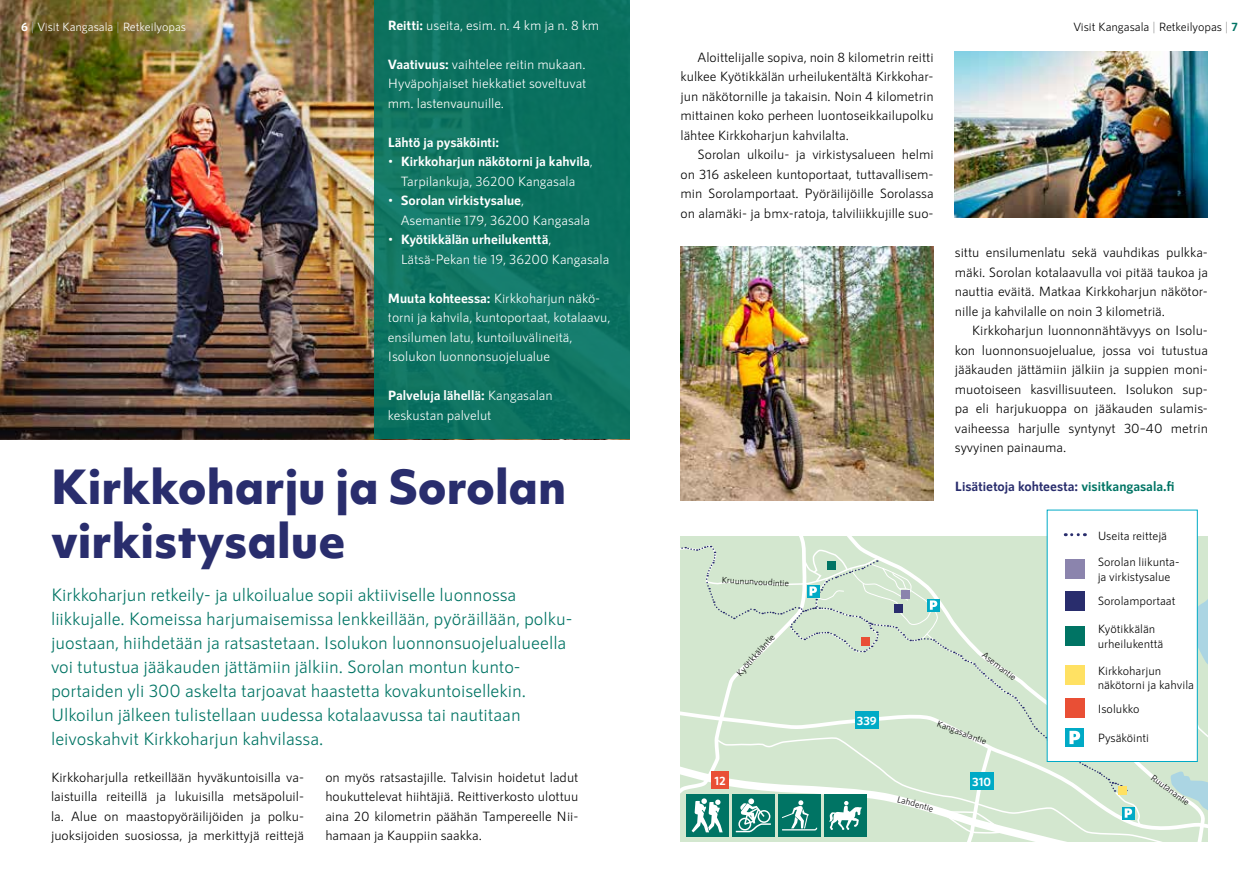
<style>
.page{position:relative;width:1259px;height:893px;background:#fff}
.page>*{position:absolute;margin:0;border:0;box-sizing:border-box;transform-origin:0 0}
.t1{font:800 45px/54px "Objektiv Mk 1";color:#292d6d}
.t2{font:18px/24px "RNS Sanz";color:#007464}
.t3{font:13.5px/19.5px "RNS Sanz";color:#000;text-align:justify}
.t4{font:13.5px/19.5px "RNS Sanz";color:#fff}
.t5{font:700 13.5px/19.5px "RNS Sanz";color:#fff;text-align:center}
.t6{font:700 13.5px "RNS Sanz";color:#292d6d}
.t7{font:12px/14.4px "RNS Sanz";color:#000}
.t8{font:12px "RNS Sanz";color:#fff}
.t9{font:700 12px "RNS Sanz";color:#fff}
.t10{font:9px "RNS Sanz";color:#000}
.s1{font-weight:700}
.s2{font-weight:400}
.s3{color:#9d9d9c}
.s4{font-weight:700;color:#007464}
.s5{color:#007464}
</style>
<div class="page">
<img style="left:955px;top:51px;width:253px;height:167px">
<img style="left:680px;top:247px;width:253px;height:254px">
<img style="left:0;top:0;width:374px;height:439px">
<div style="left:374px;top:0;width:255px;height:439px;background:linear-gradient(to bottom,#0c7260,#0f7463)"></div>
<svg style="left:680px;top:533px;width:528px;height:309px"></svg>
<p class="t8" style="left:145px;top:20px;width:56px">iopas 2021</p>
<p class="t4" style="left:388px;top:15px;width:213px"><span class="s1">Reitti:</span> useita, esim. n. 4 km ja n. 8 km</p>
<p class="t4" style="left:388px;top:54px;width:200px;text-align:justify"><span class="s1">Vaativuus:</span> vaihtelee reitin mukaan.<br>Hyväpohjaiset hiekkatiet soveltuvat mm. lastenvaunuille.</p>
<p class="t5" style="left:388px;top:132px;width:113px">Lähtö ja pysäköinti:</p>
<p class="t5" style="left:388px;top:152px;width:206px"><span class="s2">•</span> Kirkkoharjun näkötorni ja kahvila<span class="s2">,<br>Tarpilankuja, 36200 Kangasala</span></p>
<p class="t4" style="left:401px;top:191px;width:191px;text-indent:-13px">• <span class="s1">Sorolan virkistysalue</span>,<br>Asemantie 179, 36200 Kangasala</p>
<p class="t4" style="left:401px;top:230px;width:210px;text-indent:-13px">• <span class="s1">Kyötikkälän urheilukenttä</span>,<br>Lätsä-Pekan tie 19, 36200 Kangasala</p>
<p class="t4" style="left:388px;top:288px;width:224px"><span class="s1">Muuta kohteessa:</span> Kirkkoharjun näkö&shy;torni ja kahvila, kuntoportaat, kotalaavu, ensilumen latu, kuntoiluvälineitä, Isolukon luonnonsuojelualue</p>
<p class="t4" style="left:388px;top:386px;width:166px"><span class="s1">Palveluja lähellä:</span> Kangasalan keskustan palvelut</p>
<p class="t8" style="left:21px;top:20px;width:166px"><span class="s1">6</span> <span class="s3">|</span> Visit Kangasala <span class="s3">|</span> Retkeilyopas</p>
<h1 class="t1" style="left:51px;top:459px;width:517px">Kirkkoharju ja Sorolan virkistysalue</h1>
<p class="t2" style="left:51px;top:583px;width:523px">Kirkkoharjun retkeily- ja ulkoilualue sopii aktiiviselle luonnossa liikkujalle. Komeissa harjumaisemissa lenkkeillään, pyöräillään, polku&shy;juostaan, hiihdetään ja ratsastetaan. Isolukon luonnonsuojelualueella voi tutustua jääkauden jättämiin jälkiin. Sorolan montun kunto&shy;portaiden yli 300 askelta tarjoavat haastetta kovakuntoisellekin.<br>Ulkoilun jälkeen tulistellaan uudessa kotalaavussa tai nautitaan leivoskahvit Kirkkoharjun kahvilassa.</p>
<p class="t3" style="left:51px;top:767px;width:255px">Kirkkoharjulla retkeillään hyväkuntoisilla va&shy;laistuilla reiteillä ja lukuisilla metsäpoluil&shy;la. Alue on maastopyöräilijöiden ja polku&shy;juoksijoiden suosiossa, ja merkittyjä reittejä</p>
<p class="t3" style="left:325px;top:767px;width:255px">on myös ratsastajille. Talvisin hoidetut ladut houkuttelevat hiihtäjiä. Reittiverkosto ulottuu aina 20 kilometrin päähän Tampereelle Nii&shy;hamaan ja Kauppiin saakka.</p>
<p class="t3" style="left:680px;top:47px;width:255px;text-indent:17px">Aloittelijalle sopiva, noin 8 kilometrin reitti kulkee Kyötikkälän urheilukentältä Kirkkohar&shy;jun näkötornille ja takaisin. Noin 4 kilometrin mittainen koko perheen luontoseikkailupolku lähtee Kirkkoharjun kahvilalta.</p>
<p class="t3" style="left:680px;top:145px;width:255px;text-indent:17px">Sorolan ulkoilu- ja virkistysalueen helmi on 316 askeleen kuntoportaat, tuttavallisem&shy;min Sorolamportaat. Pyöräilijöille Sorolassa on alamäki- ja bmx-ratoja, talviliikkujille suo-</p>
<p class="t10" style="left:722px;top:575px;width:69px;rotate:3deg">Kruununvoudintie</p>
<p class="t7" style="left:1073px;top:19px;width:166px">Visit Kangasala <span class="s3">|</span> Retkeilyopas <span class="s3">|</span> <span class="s4">7</span></p>
<p class="t3" style="left:955px;top:243px;width:255px">sittu ensilumenlatu sekä vauhdikas pulkka&shy;mäki. Sorolan kotalaavulla voi pitää taukoa ja nauttia eväitä. Matkaa Kirkkoharjun näkötor&shy;nille ja kahvilalle on noin 3 kilometriä.</p>
<p class="t3" style="left:955px;top:321px;width:255px;text-indent:17px">Kirkkoharjun luonnonnähtävyys on Isolu&shy;kon luonnonsuojelualue, jossa voi tutustua jääkauden jättämiin jälkiin ja suppien moni&shy;muotoiseen kasvillisuuteen. Isolukon sup&shy;pa eli harjukuoppa on jääkauden sulamis&shy;vaiheessa harjulle syntynyt 30–40 metrin syvyinen painauma.</p>
<p class="t6" style="left:955px;top:479px;width:221px">Lisätietoja kohteesta: <span class="s5">visitkangasala.fi</span></p>
<p class="t7" style="left:1097px;top:528px;width:71px">Useita reittejä</p>
<p class="t7" style="left:1097px;top:555px;width:83px">Sorolan liikunta&shy;ja virkistysalue</p>
<p class="t7" style="left:1097px;top:594px;width:79px">Sorolamportaat</p>
<p class="t10" style="left:734px;top:671px;width:54px;rotate:-48deg">Kyötikkäläntie</p>
<p class="t9" style="left:714px;top:774px;width:13px">12</p>
<p class="t9" style="left:857px;top:713px;width:21px">339</p>
<p class="t10" style="left:986px;top:650px;width:42px;rotate:38deg">Asemantie</p>
<p class="t10" style="left:939px;top:718px;width:54px;rotate:21deg">Kangasalantie</p>
<p class="t10" style="left:898px;top:794px;width:39px;rotate:15deg">Lahdentie</p>
<p class="t9" style="left:972px;top:774px;width:20px">310</p>
<p class="t7" style="left:1097px;top:622px;width:67px">Kyötikkälän urheilukenttä</p>
<p class="t7" style="left:1097px;top:663px;width:98px">Kirkkoharjun näkötorni ja kahvila</p>
<p class="t7" style="left:1097px;top:701px;width:43px">Isolukko</p>
<p class="t7" style="left:1097px;top:731px;width:53px">Pysäköinti</p>
<p class="t10" style="left:1155px;top:772px;width:47px;rotate:37deg">Ruutanantie</p>
</div>
